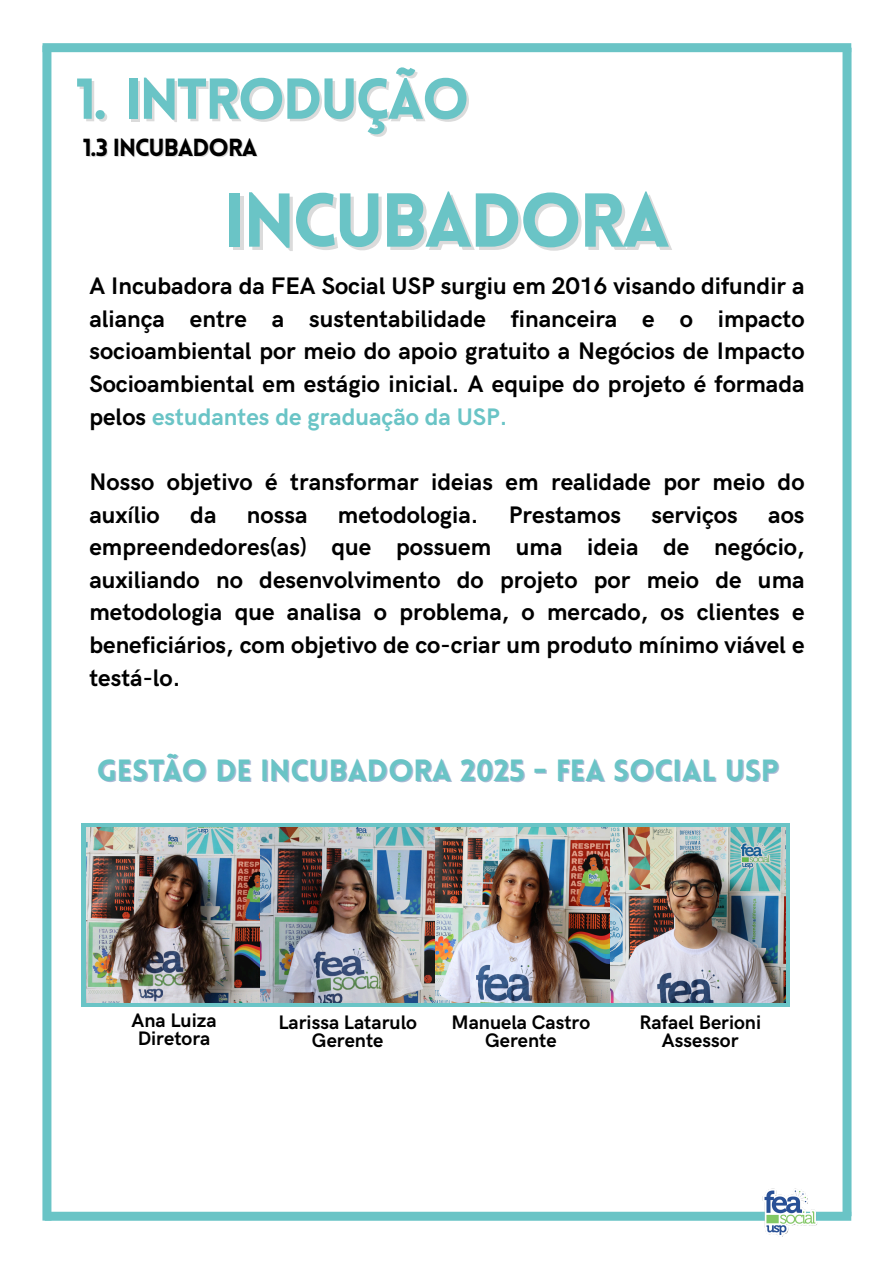
<style>
.page{position:relative;width:894px;height:1264px;background:#fff}
.page>*{position:absolute;margin:0;border:0;box-sizing:border-box;transform-origin:0 0}
.t1{font:900 74.55px "Lovelo";letter-spacing:-.04em;color:#6ac4c6}
.t2{font:900 56.4px "Lovelo";letter-spacing:-.04em;color:#6ac4c6}
.t3{font:900 30px "Lovelo";color:#6ac4c6}
.t4{font:900 24.15px "Lovelo";letter-spacing:-.04em;color:#000}
.t5{font:700 24px/32.7px "HK Grotesk";color:#000;text-align:justify}
.t6{font:700 19.65px "HK Grotesk";color:#000}
.s1{color:rgb(166 166 166/.4)}
.s2{color:#6ac4c6}
</style>
<div class="page">
<div style="left:43px;top:43px;width:808px;height:9px;background:#6ac4c6"></div>
<div style="left:45px;top:1211px;width:806px;height:9px;background:#6ac4c6"></div>
<div style="left:42px;top:46px;width:9px;height:1174px;background:#6ac4c6"></div>
<div style="left:842px;top:48px;width:9px;height:1168px;background:#6ac4c6"></div>
<img style="left:762px;top:1188px;width:55px;height:49px">
<svg style="left:81px;top:823px;width:708px;height:183px;background:#6fbdc0"></svg>
<img style="left:86px;top:827px;width:699px;height:175px">
<p class="t2" style="left:78px;top:76px;width:393px"><span class="s1">1.</span> INTRODUÇÃO</p>
<p class="t4" style="left:83px;top:138px;width:176px">1.3 INCUBADORA</p>
<p class="t1" style="left:223px;top:191px;width:448px">INCUBADORA</p>
<p class="t5" style="left:89px;top:270px;width:716px">A Incubadora da FEA Social USP surgiu em 2016 visando difundir a aliança entre a sustentabilidade financeira e o impacto socioambiental por meio do apoio gratuito a Negócios de Impacto Socioambiental em estágio inicial. A equipe do projeto é formada pelos <span class="s2">estudantes de graduação da USP.</span></p>
<p class="t5" style="left:89px;top:466px;width:716px">Nosso objetivo é transformar ideias em realidade por meio do auxílio</p>
<p class="t5" style="left:190px;top:499px;width:28px">da</p>
<p class="t5" style="left:247px;top:499px;width:62px">nossa</p>
<p class="t5" style="left:338px;top:499px;width:142px">metodologia.</p>
<p class="t5" style="left:509px;top:499px;width:113px">Prestamos</p>
<p class="t5" style="left:651px;top:499px;width:88px">serviços</p>
<p class="t5" style="left:89px;top:499px;width:716px;text-indent:678px">aos empreendedores(as) que possuem uma ideia de negócio, auxiliando no desenvolvimento do projeto por meio de uma metodologia que analisa o problema, o mercado, os clientes e beneficiários, com objetivo de co-criar um produto mínimo viável e testá-lo.</p>
<p class="t3" style="left:97px;top:758px;width:683px">GESTÃO DE INCUBADORA 2025 - FEA SOCIAL USP</p>
<h4 class="t6" style="left:131px;top:1009px;width:86px">Ana Luiza</h4>
<h4 class="t6" style="left:138px;top:1027px;width:74px">Diretora</h4>
<h3 class="t6" style="left:278px;top:1011px;width:140px">Larissa Latarulo</h3>
<p class="t6" style="left:312px;top:1029px;width:73px">Gerente</p>
<p class="t6" style="left:451px;top:1011px;width:140px">Manuela Castro</p>
<p class="t6" style="left:485px;top:1029px;width:73px">Gerente</p>
<p class="t6" style="left:639px;top:1011px;width:123px">Rafael Berioni</p>
<p class="t6" style="left:661px;top:1029px;width:78px">Assessor</p>
</div>
